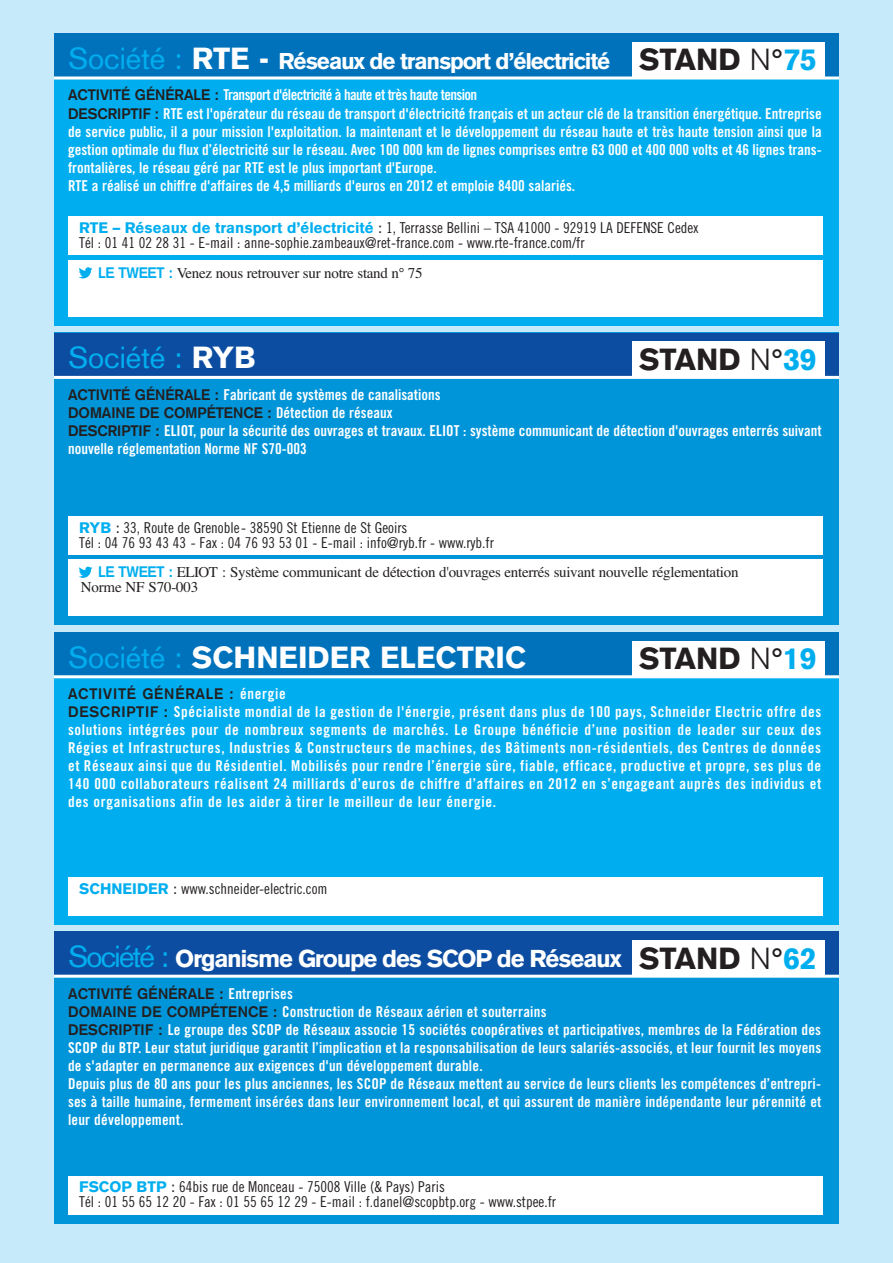
<style>
.page{position:relative;width:893px;height:1263px;background:#c6eafa}
.page>*{position:absolute;margin:0;border:0;box-sizing:border-box;transform-origin:0 0}
.t1{font:900 30px "Akzidenz Grotesk";color:#231f20}
.t2{font:900 30px "Akzidenz Grotesk";color:#fff}
.t3{font:30px "Akzidenz Grotesk";color:#00aeef}
.t4{font:900 24px "Akzidenz Grotesk";letter-spacing:-.055em;color:#fff}
.t5{font:900 22.5px "Akzidenz Grotesk";letter-spacing:-.055em;color:#fff}
.t6{font:15px/18px "Trade Gothic Bold Cond Twenty";color:#fff}
.t7{font:15px/15px "Trade Gothic Cond Eighteen";color:#231f20}
.t8{font:15px/15px "Times";letter-spacing:-.02em;color:#231f20}
.t9{font:700 15px "Akzidenz Grotesk";letter-spacing:.015em;color:#231f20}
.t10{font:700 15px "Akzidenz Grotesk";letter-spacing:.055em;color:#231f20}
.s1{font-weight:400;font-size:30px;color:#00aeef}
.s2{font-size:30px}
.s3{font-family:"Akzidenz Grotesk";font-weight:700;color:#231f20}
.s4{font-weight:300}
.s5{color:#00aeef}
.s6{font-family:"Akzidenz Grotesk";font-weight:900;color:#00aeef}
.s7{font-family:"Akzidenz Grotesk"}
.s8{font-family:"Akzidenz Grotesk";font-weight:700;color:#00aeef}
.s9{font-weight:900;color:#fff}
.s10{font-family:"Trade Gothic Bold Cond Twenty";font-weight:400;color:#fff}
.s11{font-weight:400;color:#00aeef}
</style>
<div class="page">
<div style="left:54px;top:333px;width:785px;height:292px;background:#0095d9"></div>
<div style="left:54px;top:333px;width:785px;height:44px;background:#0d4da1"></div>
<div style="left:68px;top:516px;width:755px;height:38px;background:#fff"></div>
<div style="left:68px;top:559px;width:755px;height:57px;background:#fff"></div>
<div style="left:632px;top:342px;width:192px;height:34px;background:#fff"></div>
<hr style="left:54px;top:376px;width:785px;height:3px;background:#fff">
<svg style="left:79px;top:567px;width:13px;height:11px"></svg>
<div style="left:54px;top:632px;width:785px;height:292px;background:#00aeef"></div>
<div style="left:54px;top:632px;width:785px;height:45px;background:#0072bc"></div>
<div style="left:68px;top:877px;width:755px;height:38px;background:#fff"></div>
<div style="left:632px;top:641px;width:192px;height:34px;background:#fff"></div>
<hr style="left:54px;top:675px;width:785px;height:3px;background:#fff">
<div style="left:54px;top:931px;width:785px;height:293px;background:#0095d9"></div>
<div style="left:54px;top:931px;width:785px;height:45px;background:#0d4da1"></div>
<div style="left:68px;top:1176px;width:755px;height:38px;background:#fff"></div>
<div style="left:632px;top:940px;width:192px;height:35px;background:#fff"></div>
<hr style="left:54px;top:975px;width:785px;height:3px;background:#fff">
<div style="left:54px;top:33px;width:785px;height:293px;background:#00aeef"></div>
<div style="left:54px;top:33px;width:785px;height:45px;background:#0072bc"></div>
<div style="left:68px;top:217px;width:755px;height:38px;background:#fff"></div>
<div style="left:68px;top:260px;width:755px;height:57px;background:#fff"></div>
<div style="left:632px;top:42px;width:192px;height:35px;background:#fff"></div>
<hr style="left:54px;top:76px;width:785px;height:3px;background:#fff">
<svg style="left:79px;top:267px;width:13px;height:11px"></svg>
<h3 class="t5" style="left:68px;top:53px;width:544px"><span class="s1">Société :</span> <span class="s2">RTE -</span> Réseaux de transport d’électricité</h3>
<p class="t6" style="left:68px;top:87px;width:755px"><span class="s3">ACTIVITÉ GÉNÉRALE :</span> Transport d'électricité à haute et très haute tension<br><span class="s3">DESCRIPTIF :</span> RTE est l'opérateur du réseau de transport d'électricité français et un acteur clé de la transition énergétique. Entreprise de service public, il a pour mission l'exploitation. la maintenant et le développement du réseau haute et très haute tension ainsi que la gestion optimale du flux d’électricité sur le réseau. Avec 100 000 km de lignes comprises entre 63 000 et 400 000 volts et 46 lignes trans&shy;frontalières, le réseau géré par RTE est le plus important d'Europe.<br>RTE a réalisé un chiffre d'affaires de 4,5 milliards d'euros en 2012 et emploie 8400 salariés.</p>
<h1 class="t1" style="left:639px;top:49px;width:179px">STAND <span class="s4">N</span>°<span class="s5">75</span></h1>
<p class="t7" style="left:79px;top:222px;width:621px"><span class="s6">RTE – Réseaux de transport d’électricité</span> <span class="s7">:</span> 1, Terrasse Bellini – TSA 41000 - 92919 LA DEFENSE Cedex<br>Tél : 01 41 02 28 31 - E-mail : anne-sophie.zambeaux@ret-france.com - www.rte-france.com/fr</p>
<p class="t8" style="left:98px;top:265px;width:326px"><span class="s8">LE TWEET :</span> Venez nous retrouver sur notre stand n° 75</p>
<h1 class="t3" style="left:68px;top:347px;width:189px">Société : <span class="s9">RYB</span></h1>
<p class="t6" style="left:68px;top:387px;width:374px"><span class="s3">ACTIVITÉ GÉNÉRALE :</span> Fabricant de systèmes de canalisations</p>
<p class="t9" style="left:68px;top:407px;width:326px">DOMAINE DE COMPÉTENCE : <span class="s10">Détection de réseaux</span></p>
<p class="t6" style="left:68px;top:423px;width:755px"><span class="s3">DESCRIPTIF :</span> ELIOT, pour la sécurité des ouvrages et travaux. ELIOT : système communicant de détection d'ouvrages enterrés suivant nouvelle réglementation Norme NF S70-003</p>
<h1 class="t1" style="left:639px;top:348px;width:179px">STAND <span class="s4">N</span>°<span class="s5">39</span></h1>
<p class="t7" style="left:79px;top:521px;width:416px"><span class="s6">RYB</span> <span class="s7">:</span> 33, Route de Grenoble- 38590 St Etienne de St Geoirs<br>Tél : 04 76 93 43 43 - Fax : 04 76 93 53 01 - E-mail : info@ryb.fr - www.ryb.fr</p>
<p class="t8" style="left:81px;top:564px;width:659px;text-indent:17px"><span class="s8">LE TWEET :</span> ELIOT : Système communicant de détection d'ouvrages enterrés suivant nouvelle réglementation<br>Norme NF S70-003</p>
<h1 class="t2" style="left:68px;top:646px;width:460px"><span class="s11">Société :</span> SCHNEIDER ELECTRIC</h1>
<p class="t10" style="left:68px;top:689px;width:219px">ACTIVITÉ GÉNÉRALE : <span class="s10">énergie</span></p>
<p class="t6" style="left:68px;top:704px;width:755px;text-align:justify"><span class="s3">DESCRIPTIF :</span> Spécialiste mondial de la gestion de l'énergie, présent dans plus de 100 pays, Schneider Electric offre des solutions intégrées pour de nombreux segments de marchés. Le Groupe bénéficie d’une position de leader sur ceux des Régies et Infrastructures, Industries &amp; Constructeurs de machines, des Bâtiments non-résidentiels, des Centres de données et Réseaux ainsi que du Résidentiel. Mobilisés pour rendre l’énergie sûre, fiable, efficace, productive et propre, ses plus de 140 000 collaborateurs réalisent 24 milliards d’euros de chiffre d’affaires en 2012 en s’engageant auprès des individus et des organisations afin de les aider à tirer le meilleur de leur énergie.</p>
<h1 class="t1" style="left:639px;top:648px;width:179px">STAND <span class="s4">N</span>°<span class="s5">19</span></h1>
<p class="t7" style="left:79px;top:882px;width:250px"><span class="s6">SCHNEIDER</span> <span class="s7">:</span> www.schneider-electric.com</p>
<h2 class="t4" style="left:68px;top:950px;width:555px"><span class="s1">Société :</span> Organisme Groupe des SCOP de Réseaux</h2>
<p class="t9" style="left:68px;top:988px;width:226px">ACTIVITÉ GÉNÉRALE : <span class="s10">Entreprises</span></p>
<p class="t6" style="left:68px;top:1003px;width:755px"><span class="s3">DOMAINE DE COMPÉTENCE :</span> Construction de Réseaux aérien et souterrains<br><span class="s3">DESCRIPTIF :</span> Le groupe des SCOP de Réseaux associe 15 sociétés coopératives et participatives, membres de la Fédération des SCOP du BTP. Leur statut juridique garantit l’implication et la responsabilisation de leurs salariés-associés, et leur fournit les moyens de s'adapter en permanence aux exigences d'un développement durable.<br>Depuis plus de 80 ans pour les plus anciennes, les SCOP de Réseaux mettent au service de leurs clients les compétences d’entrepri&shy;ses à taille humaine, fermement insérées dans leur environnement local, et qui assurent de manière indépendante leur pérennité et leur développement.</p>
<h1 class="t1" style="left:639px;top:947px;width:179px">STAND <span class="s4">N</span>°<span class="s5">62</span></h1>
<p class="t7" style="left:79px;top:1181px;width:478px"><span class="s6">FSCOP BTP</span> <span class="s7">:</span> 64bis rue de Monceau - 75008 Ville (&amp; Pays) Paris<br>Tél : 01 55 65 12 20 - Fax : 01 55 65 12 29 - E-mail : f.danel@scopbtp.org - www.stpee.fr</p>
</div>
